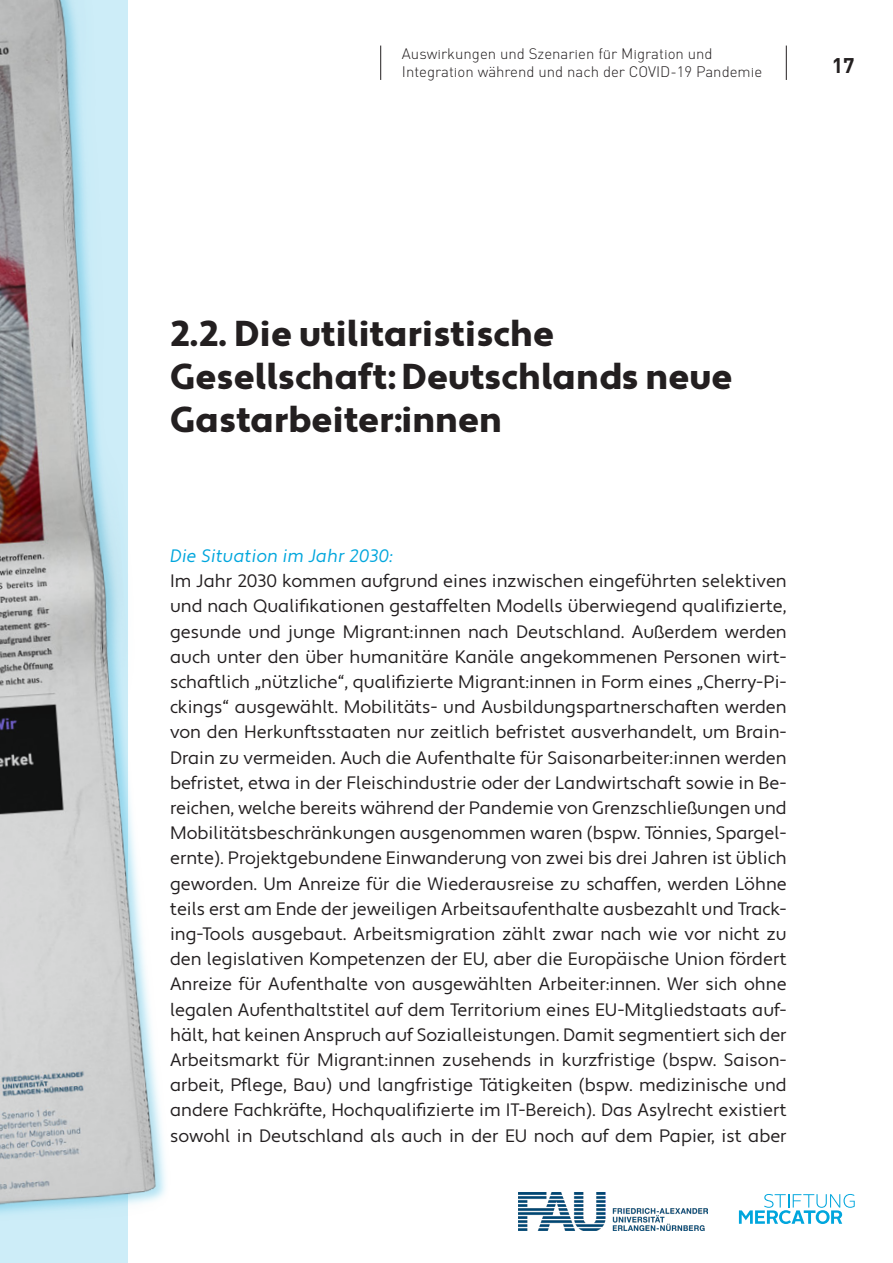
<style>
.page{position:relative;width:893px;height:1263px;background:#fff}
.page>*{position:absolute;margin:0;border:0;box-sizing:border-box;transform-origin:0 0}
.heading_new_1{font:900 36px/43.2px "Apertura";color:#231f20}
.t1{font:700 21px "DIN Pro";color:#231f20}
.body{font:18px/25.2px "Apertura";color:#231f20;text-align:justify}
.heading_4{font:18px "Apertura Obliq";color:#00a6dd}
.t2{font:300 15px/18px "DIN Pro";color:#231f20}
</style>
<div class="page">
<hr style="left:786px;top:46px;width:1px;height:34px;background:#231f20">
<hr style="left:380px;top:46px;width:1px;height:34px;background:#231f20">
<img style="left:518px;top:1193px;width:190px;height:37px">
<svg style="left:739px;top:1194px;width:116px;height:30px"></svg>
<div style="left:0;top:0;width:174px;height:1263px;background:#00a6dd;opacity:.3"></div>
<img style="left:0;top:0;width:165px;height:1228px">
<p class="t2" style="left:402px;top:45px;width:362px">Auswirkungen und Szenarien für Migration und<br>Integration während und nach der COVID-19 Pandemie</p>
<p class="t1" style="left:832px;top:52px;width:24px">17</p>
<p class="heading_new_1" style="left:170px;top:313px;width:564px">2.2. Die utilitaristische<br>Gesellschaft: Deutschlands neue<br>Gastarbeiter:innen</p>
<p class="heading_4" style="left:170px;top:545px;width:225px">Die Situation im Jahr 2030:</p>
<p class="body" style="left:170px;top:569px;width:618px">Im Jahr 2030 kommen aufgrund eines inzwischen eingeführten selektiven und nach Qualifikationen gestaffelten Modells überwiegend qualifizierte, gesunde und junge Migrant:innen nach Deutschland. Außerdem werden auch unter den über humanitäre Kanäle angekommenen Personen wirt&shy;schaftlich „nützliche“, qualifizierte Migrant:innen in Form eines „Cherry-Pi&shy;ckings“ ausgewählt. Mobilitäts- und Ausbildungspartnerschaften werden von den Herkunftsstaaten nur zeitlich befristet ausverhandelt, um Brain-Drain zu vermeiden. Auch die Aufenthalte für Saisonarbeiter:innen werden befristet, etwa in der Fleischindustrie oder der Landwirtschaft sowie in Be&shy;reichen, welche bereits während der Pandemie von Grenzschließungen und Mobilitätsbeschränkungen ausgenommen waren (bspw. Tönnies, Spargel&shy;ernte). Projektgebundene Einwanderung von zwei bis drei Jahren ist üblich geworden. Um Anreize für die Wiederausreise zu schaffen, werden Löhne teils erst am Ende der jeweiligen Arbeitsaufenthalte ausbezahlt und Track&shy;ing-Tools ausgebaut. Arbeitsmigration zählt zwar nach wie vor nicht zu den legislativen Kompetenzen der EU, aber die Europäische Union fördert Anreize für Aufenthalte von ausgewählten Arbeiter:innen. Wer sich ohne legalen Aufenthaltstitel auf dem Territorium eines EU-Mitgliedstaats auf&shy;hält, hat keinen Anspruch auf Sozialleistungen. Damit segmentiert sich der Arbeitsmarkt für Migrant:innen zusehends in kurzfristige (bspw. Saison&shy;arbeit, Pflege, Bau) und langfristige Tätigkeiten (bspw. medizinische und andere Fachkräfte, Hochqualifizierte im IT-Bereich). Das Asylrecht existiert sowohl in Deutschland als auch in der EU noch auf dem Papier, ist aber</p>
</div>
